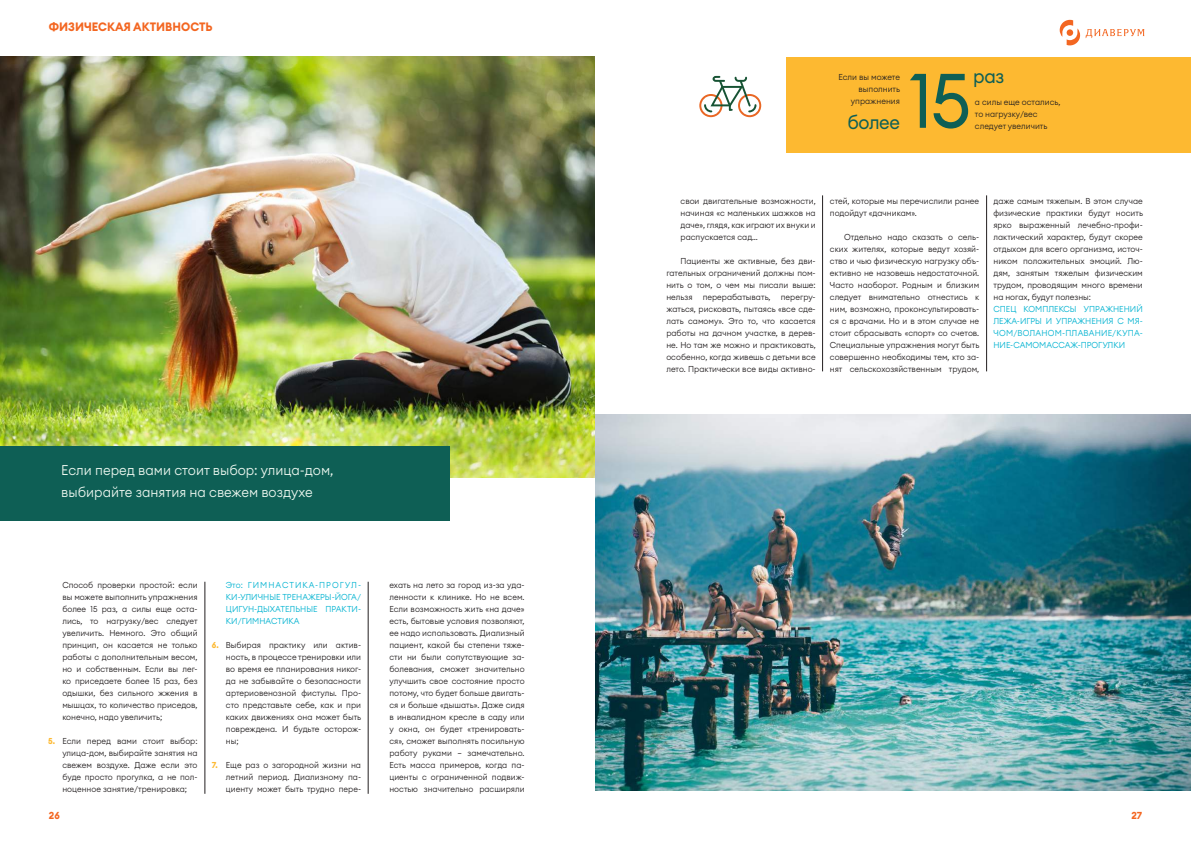
<style>
.page{position:relative;width:1191px;height:842px;background:#fff}
.page>*{position:absolute;margin:0;border:0;box-sizing:border-box;transform-origin:0 0}
.t1{font:76px "Euclid Circular A";color:#0e5f55;scale:.95 1}
.t2{font:19.3px "Euclid Circular A";letter-spacing:-.025em;color:#0e5f55;scale:.95 1}
.t3{font:300 14px/22px "Euclid Circular A";color:#ebf6ee;scale:.95 1}
.t4{font:700 12px "Euclid Circular A";color:#f36621;scale:.95 1}
.t5{font:700 10px "Euclid Circular A";color:#f36621;scale:.95 1}
.t6{font:300 8.5px/12px "Euclid Circular A";color:#231f20;text-align:justify;scale:.95 1}
.t7{font:300 8.5px/12px "Euclid Circular A";color:#03b3d1;text-align:justify;scale:.95 1}
.s1{font-weight:700;color:#fdb931}
</style>
<div class="page">
<div style="left:786px;top:57px;width:405px;height:95px;background:#fdb931"></div>
<img style="left:0;top:57px;width:594px;height:421px">
<div style="left:0;top:446px;width:450px;height:74px;background:#0e5f55"></div>
<img style="left:595px;top:414px;width:596px;height:377px">
<svg style="left:699px;top:75px;width:62px;height:42px"></svg>
<hr style="left:986px;top:195px;width:1px;height:176px;background:#231f20">
<hr style="left:822px;top:195px;width:1px;height:176px;background:#231f20">
<hr style="left:368px;top:582px;width:1px;height:212px;background:#231f20">
<hr style="left:205px;top:582px;width:1px;height:212px;background:#231f20">
<svg style="left:1059px;top:20px;width:85px;height:25px"></svg>
<h3 class="t4" style="left:49px;top:19px;width:174px">ФИЗИЧЕСКАЯ АКТИВНОСТЬ</h3>
<h3 class="t3" style="left:61px;top:459px;width:288px">Если перед вами стоит выбор: улица-дом, выбирайте занятия на свежем воздухе</h3>
<p class="t6" style="left:62px;top:579px;width:144px">Способ проверки простой: если вы можете выполнить упражнения более 15 раз, а силы еще оста&shy;лись, то нагрузку/вес следует увеличить. Немного. Это общий принцип, он касается не только работы с дополнительным весом, но и собственным. Если вы лег&shy;ко приседаете более 15 раз, без одышки, без сильного жжения в мышцах, то количество приседов, конечно, надо увеличить;</p>
<p class="t6" style="left:62px;top:735px;width:144px;text-indent:-14px"><span class="s1">5.</span> Если перед вами стоит выбор: улица-дом, выбирайте занятия на свежем воздухе. Даже если это буде просто прогулка, а не пол&shy;ноценное занятие/тренировка;</p>
<p class="t7" style="left:226px;top:579px;width:144px">Это: ГИМНАСТИКА-ПРОГУЛ-КИ-УЛИЧНЫЕ ТРЕНАЖЕРЫ-ЙОГА/ ЦИГУН-ДЫХАТЕЛЬНЫЕ ПРАКТИ-КИ/ГИМНАСТИКА</p>
<p class="t6" style="left:226px;top:639px;width:144px;text-indent:-14px"><span class="s1">6.</span> Выбирая практику или актив&shy;ность, в процессе тренировки или во время ее планирования никог&shy;да не забывайте о безопасности артериовенозной фистулы. Про&shy;сто представьте себе, как и при каких движениях она может быть повреждена. И будьте осторож&shy;ны;</p>
<p class="t6" style="left:226px;top:759px;width:144px;text-indent:-14px"><span class="s1">7.</span> Еще раз о загородной жизни на летний период. Диализному па&shy;циенту может быть трудно пере-</p>
<p class="t6" style="left:389px;top:579px;width:144px">ехать на лето за город из-за уда&shy;ленности к клинике. Но не всем.<br>Если возможность жить «на даче» есть, бытовые условия позволяют, ее надо использовать. Диализный пациент, какой бы степени тяже&shy;сти ни были сопутствующие за&shy;болевания, сможет значительно улучшить свое состояние просто потому, что будет больше двигать&shy;ся и больше «дышать». Даже сидя в инвалидном кресле в саду или у окна, он будет «тренировать&shy;ся», сможет выполнять посильную работу руками – замечательно.<br>Есть масса примеров, когда па&shy;циенты с ограниченной подвиж&shy;ностью значительно расширяли</p>
<p class="t6" style="left:838px;top:71px;width:66px;text-align:right">Если вы можете выполнить упражнения</p>
<h1 class="t1" style="left:909px;top:52px;width:66px">15</h1>
<h2 class="t2" style="left:973px;top:63px;width:34px">раз</h2>
<p class="t6" style="left:975px;top:95px;width:91px;text-align:left">а силы еще остались, то нагрузку/вес следует увеличить</p>
<h2 class="t2" style="left:847px;top:109px;width:57px">более</h2>
<p class="t6" style="left:680px;top:195px;width:144px">свои двигательные возможности, начиная «с маленьких шажков на даче», глядя, как играют их внуки и распускается сад…</p>
<p class="t6" style="left:666px;top:255px;width:159px;text-indent:14px">Пациенты же активные, без дви&shy;гательных ограничений должны пом&shy;нить о том, о чем мы писали выше: нельзя перерабатывать, перегру&shy;жаться, рисковать, пытаясь «все сде&shy;лать самому». Это то, что касается работы на дачном участке, в дерев&shy;не. Но там же можно и практиковать, особенно, когда живешь с детьми все лето. Практически все виды активно-</p>
<p class="t6" style="left:830px;top:195px;width:159px">стей, которые мы перечислили ранее подойдут «дачникам».</p>
<p class="t6" style="left:830px;top:231px;width:159px;text-indent:14px">Отдельно надо сказать о сель&shy;ских жителях, которые ведут хозяй&shy;ство и чью физическую нагрузку объ&shy;ективно не назовешь недостаточной.<br>Часто наоборот. Родным и близким следует внимательно отнестись к ним, возможно, проконсультировать&shy;ся с врачами. Но и в этом случае не стоит сбрасывать «спорт» со счетов.<br>Специальные упражнения могут быть совершенно необходимы тем, кто за&shy;нят сельскохозяйственным трудом,</p>
<p class="t6" style="left:993px;top:195px;width:159px">даже самым тяжелым. В этом случае физические практики будут носить ярко выраженный лечебно-профи&shy;лактический характер, будут скорее отдыхом для всего организма, источ&shy;ником положительных эмоций. Лю&shy;дям, занятым тяжелым физическим трудом, проводящим много времени на ногах, будут полезны:</p>
<p class="t7" style="left:993px;top:303px;width:159px">СПЕЦ КОМПЛЕКСЫ УПРАЖНЕНИЙ ЛЕЖА-ИГРЫ И УПРАЖНЕНИЯ С МЯ-ЧОМ/ВОЛАНОМ-ПЛАВАНИЕ/КУПА-НИЕ-САМОМАССАЖ-ПРОГУЛКИ</p>
<p class="t5" style="left:49px;top:809px;width:13px">26</p>
<p class="t5" style="left:1131px;top:809px;width:13px">27</p>
</div>
